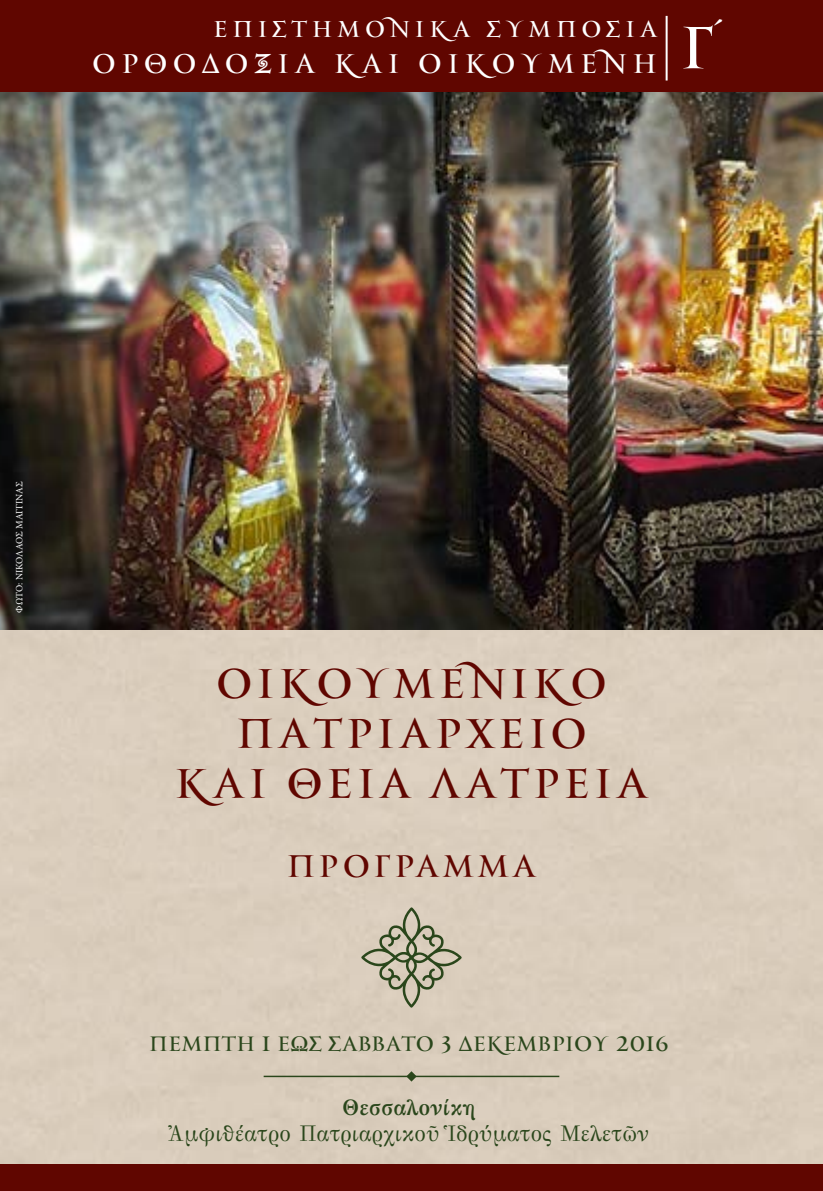
<style>
.page{position:relative;width:823px;height:1191px;background:#fff}
.page>*{position:absolute;margin:0;border:0;box-sizing:border-box;transform-origin:0 0}
.t1{font:57.6px "PF Monumenta Pro";color:#fff}
.t2{font:40px/50px "PF Monumenta Pro";letter-spacing:.09em;color:#600600;text-align:center}
.t3{font:30px "PF Monumenta Pro";letter-spacing:.1em;color:#600600}
.t4{font:26px "PF Monumenta Pro";letter-spacing:.2em;color:#fff}
.t5{font:22px "GFS Bodoni";color:#2a461b}
.t6{font:22px "PF Monumenta Pro";letter-spacing:.2em;color:#fff}
.t7{font:700 22px "GFS Bodoni";color:#2a461b}
.t8{font:20px "PF Monumenta Pro";color:#2a461b}
.t9{font:9.6px "Minion Pro";color:#fff}
</style>
<div class="page">
<div style="left:0;top:629px;width:822px;height:535px;background:#dacdbd"></div>
<img style="left:0;top:91px;width:822px;height:538px">
<div style="left:0;top:0;width:822px;height:91px;background:#600600"></div>
<div style="left:0;top:1164px;width:822px;height:27px;background:#600600"></div>
<svg style="left:361px;top:907px;width:100px;height:100px;background:#bbb5a0"></svg>
<hr style="left:263px;top:1075px;width:296px;height:2px;background:#2a461b">
<svg style="left:406px;top:1071px;width:10px;height:10px"></svg>
<hr style="left:665px;top:16px;width:2px;height:65px;background:#fff">
<p class="t6" style="left:213px;top:16px;width:446px">eπιστημονικά συμπόσια</p>
<p class="t4" style="left:92px;top:48px;width:566px">ορθοδοξια και οικουμενη</p>
<h1 class="t1" style="left:679px;top:12px;width:51px">γ<sup>´</sup></h1>
<p class="t9" style="left:13px;top:612px;width:133px;rotate:-90deg">ΦΩΤΟ: ΝΙΚΟΛΑΟΣ ΜΑΓΓΙΝΑΣ</p>
<h2 class="t2" style="left:174px;top:659px;width:475px">οικουμενικο πατριαρχειο<br>και θεια λατρεια</h2>
<h3 class="t3" style="left:286px;top:848px;width:251px">ΠΡΟΓΡΑΜΜΑ</h3>
<p class="t8" style="left:149px;top:1031px;width:521px">πεμπτη 1 εωσ σαββατο 3 Δεκεμβρίου 2016</p>
<p class="t7" style="left:342px;top:1089px;width:135px">Θεσσαλονίκη</p>
<p class="t5" style="left:168px;top:1115px;width:482px">Ἀμφιθέατρο Πατριαρχικοῦ Ἱδρύματος Μελετῶν</p>
</div>
